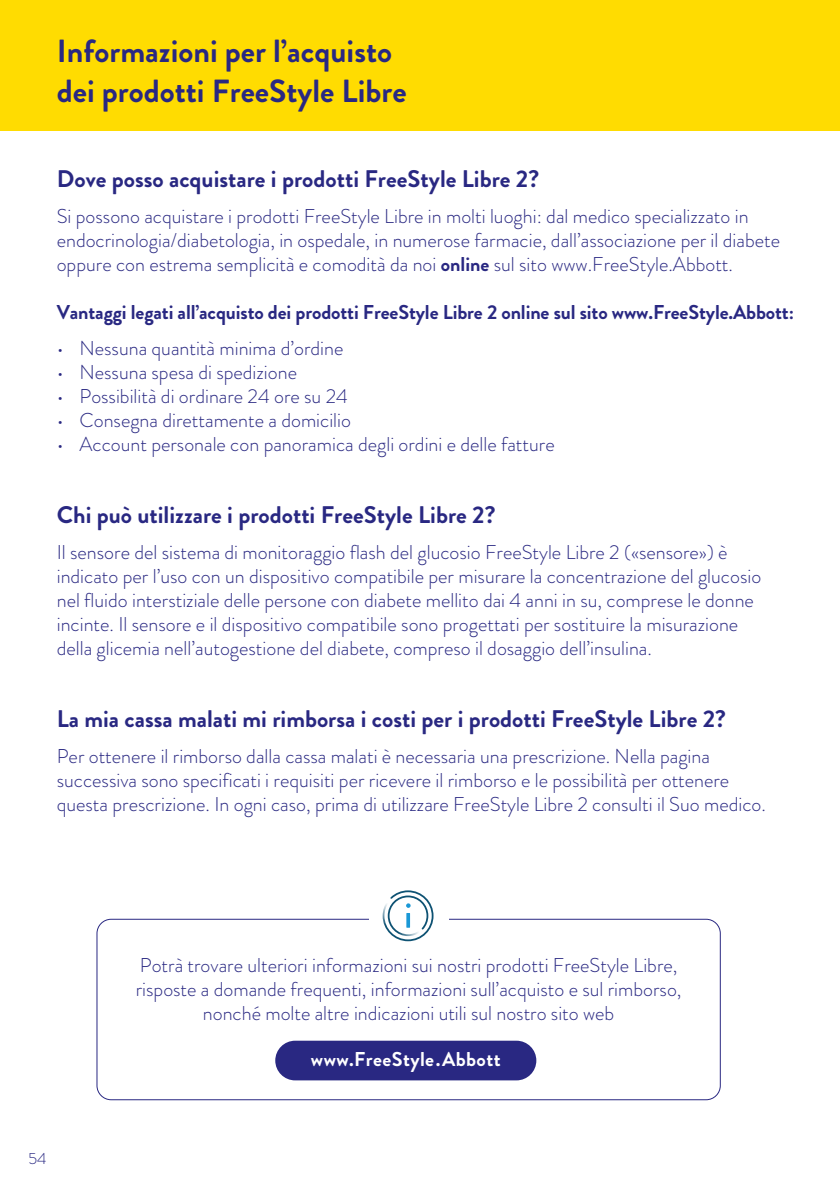
<style>
.page{position:relative;width:840px;height:1191px;background:#fff}
.page>*{position:absolute;margin:0;border:0;box-sizing:border-box;transform-origin:0 0}
.t1{font:700 32px/40px "Brandon Grotesque";color:#292882}
.t2{font:700 24px "Brandon Grotesque";color:#292882}
.t3{font:300 20px/24px "Brandon Grotesque";color:#292882}
.t4{font:700 20px "Brandon Grotesque";letter-spacing:-.005em;color:#292882}
.t5{font:700 20px "Brandon Grotesque";letter-spacing:.02em;color:#fff}
.t6{font:300 16px "Brandon Grotesque";color:#292882}
.s1{font-weight:700}
</style>
<div class="page">
<div style="left:0;top:0;width:839px;height:130px;background:#ffdc01"></div>
<hr style="left:839px;top:0;width:1px;height:130px;background:#ffdc01">
<div style="left:96px;top:918px;width:624px;height:182px;border:1px solid #292882;border-radius:14px"></div>
<div style="left:275px;top:1040px;width:261px;height:40px;background:#292882;border-radius:20px"></div>
<div style="left:369px;top:913px;width:79px;height:11px;background:#fff"></div>
<svg style="left:382px;top:890px;width:52px;height:52px"></svg>
<h1 class="t1" style="left:57px;top:32px;width:351px">Informazioni per l’acquisto dei prodotti FreeStyle Libre</h1>
<p class="t2" style="left:57px;top:162px;width:483px">Dove posso acquistare i prodotti FreeStyle Libre 2?</p>
<p class="t3" style="left:57px;top:204px;width:724px">Si possono acquistare i prodotti FreeStyle Libre in molti luoghi: dal medico specializzato in endocrinologia/diabetologia, in ospedale, in numerose farmacie, dall’associazione per il diabete oppure con estrema semplicità e comodità da noi <span class="s1">online</span> sul sito www.FreeStyle.Abbott.</p>
<p class="t4" style="left:57px;top:298px;width:738px">Vantaggi legati all’acquisto dei prodotti FreeStyle Libre 2 online sul sito www.FreeStyle.Abbott:</p>
<p class="t3" style="left:57px;top:336px;width:288px">• Nessuna quantità minima d’ordine</p>
<p class="t3" style="left:57px;top:360px;width:242px">• Nessuna spesa di spedizione</p>
<p class="t3" style="left:57px;top:384px;width:292px">• Possibilità di ordinare 24 ore su 24</p>
<p class="t3" style="left:57px;top:408px;width:295px">• Consegna direttamente a domicilio</p>
<p class="t3" style="left:57px;top:432px;width:499px">• Account personale con panoramica degli ordini e delle fatture</p>
<p class="t2" style="left:57px;top:498px;width:440px">Chi può utilizzare i prodotti FreeStyle Libre 2?</p>
<p class="t3" style="left:57px;top:540px;width:705px">Il sensore del sistema di monitoraggio flash del glucosio FreeStyle Libre 2 («sensore») è indicato per l’uso con un dispositivo compatibile per misurare la concentrazione del glucosio nel fluido interstiziale delle persone con diabete mellito dai 4 anni in su, comprese le donne incinte. Il sensore e il dispositivo compatibile sono progettati per sostituire la misurazione della glicemia nell’autogestione del diabete, compreso il dosaggio dell’insulina.</p>
<p class="t2" style="left:57px;top:702px;width:670px">La mia cassa malati mi rimborsa i costi per i prodotti FreeStyle Libre 2?</p>
<p class="t3" style="left:57px;top:744px;width:710px">Per ottenere il rimborso dalla cassa malati è necessaria una prescrizione. Nella pagina successiva sono specificati i requisiti per ricevere il rimborso e le possibilità per ottenere questa prescrizione. In ogni caso, prima di utilizzare FreeStyle Libre 2 consulti il Suo medico.</p>
<p class="t6" style="left:28px;top:1147px;width:20px">54</p>
<p class="t3" style="left:136px;top:953px;width:547px;text-align:center">Potrà trovare ulteriori informazioni sui nostri prodotti FreeStyle Libre, risposte a domande frequenti, informazioni sull’acquisto e sul rimborso, nonché molte altre indicazioni utili sul nostro sito web</p>
<p class="t5" style="left:311px;top:1045px;width:191px">www.FreeStyle.Abbott</p>
</div>
